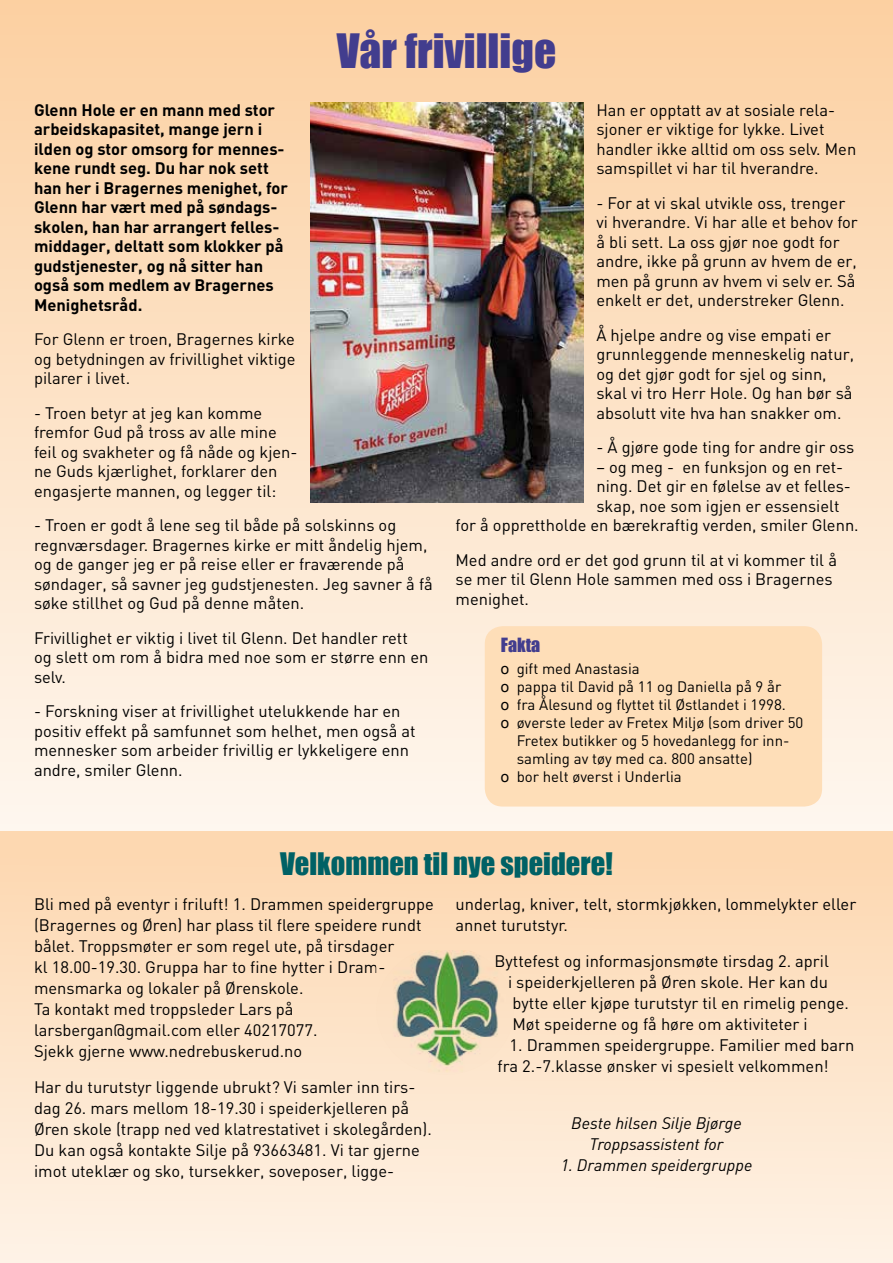
<style>
.page{position:relative;width:893px;height:1263px;background:#fff}
.page>*{position:absolute;margin:0;border:0;box-sizing:border-box;transform-origin:0 0}
.t1{font:43.5px "Impact";color:#423d8e}
.t2{font:28.5px "Impact";color:#006165}
.t3{font:18px "Impact";color:#423d8e}
.t4{font:16.5px/19.5px "DIN";color:#000}
.t5{font:700 16.5px/19.5px "DIN";color:#000}
.t6{font:italic 16.5px/21px "DIN";color:#000;text-align:center}
.t7{font:15px "DIN";color:#000}
.s1{font-family:"Arial"}
</style>
<div class="page">
<div style="left:0;top:0;width:893px;height:831px;background:linear-gradient(to bottom,#fcd0a1,#fef7ef)"></div>
<div style="left:485px;top:626px;width:337px;height:180px;background:#fedeb8;border-radius:18px"></div>
<img style="left:310px;top:102px;width:274px;height:400px">
<div style="left:0;top:831px;width:893px;height:432px;background:linear-gradient(to bottom,#fdd6ae,#fef2e6)"></div>
<img style="left:376px;top:950px;width:138px;height:125px">
<h1 class="t1" style="left:337px;top:18px;width:221px">Vår frivillige</h1>
<p class="t5" style="left:34px;top:99px;width:256px">Glenn Hole er en mann med stor arbeidskapasitet, mange jern i ilden og stor omsorg for mennes&shy;kene rundt seg. Du har nok sett han her i Bragernes menighet, for<br>Glenn har vært med på søndags&shy;skolen, han har arrangert felles&shy;middager, deltatt som klokker på gudstjenester, og nå sitter han også som medlem av Bragernes<br>Menighetsråd.</p>
<p class="t4" style="left:34px;top:329px;width:263px;text-align:justify">For Glenn er troen, Bragernes kirke og betydningen av frivillighet viktige pilarer i livet.</p>
<p class="t4" style="left:34px;top:403px;width:265px">- Troen betyr at jeg kan komme fremfor Gud på tross av alle mine feil og svakheter og få nåde og kjen&shy;ne Guds kjærlighet, forklarer den engasjerte mannen, og legger til:</p>
<p class="t4" style="left:34px;top:515px;width:400px">- Troen er godt å lene seg til både på solskinns og regnværsdager. Bragernes kirke er mitt åndelig hjem, og de ganger jeg er på reise eller er fraværende på søndager, så savner jeg gudstjenesten. Jeg savner å få søke stillhet og Gud på denne måten.</p>
<p class="t4" style="left:34px;top:628px;width:396px">Frivillighet er viktig i livet til Glenn. Det handler rett og slett om rom å bidra med noe som er større enn en selv.</p>
<p class="t4" style="left:34px;top:701px;width:383px">- Forskning viser at frivillighet utelukkende har en positiv effekt på samfunnet som helhet, men også at mennesker som arbeider frivillig er lykkeligere enn andre, smiler Glenn.</p>
<p class="t4" style="left:596px;top:100px;width:261px">Han er opptatt av at sosiale rela&shy;sjoner er viktige for lykke. Livet handler ikke alltid om oss selv. Men samspillet vi har til hverandre.</p>
<p class="t4" style="left:596px;top:193px;width:263px">- For at vi skal utvikle oss, trenger vi hverandre. Vi har alle et behov for å bli sett. La oss gjør noe godt for andre, ikke på grunn av hvem de er, men på grunn av hvem vi selv er. Så enkelt er det, understreker Glenn.</p>
<p class="t4" style="left:596px;top:325px;width:259px">Å hjelpe andre og vise empati er grunnleggende menneskelig natur, og det gjør godt for sjel og sinn, skal vi tro Herr Hole. Og han bør så absolutt vite hva han snakker om.</p>
<p class="t4" style="left:596px;top:437px;width:259px">- Å gjøre gode ting for andre gir oss</p>
<p class="t4" style="left:596px;top:457px;width:248px">– og meg - en funksjon og en ret-</p>
<p class="t4" style="left:596px;top:476px;width:256px">ning. Det gir en følelse av et felles-</p>
<p class="t4" style="left:596px;top:496px;width:245px">skap, noe som igjen er essensielt</p>
<p class="t4" style="left:455px;top:515px;width:405px">for å opprettholde en bærekraftig verden, smiler Glenn.</p>
<p class="t4" style="left:455px;top:550px;width:383px">Med andre ord er det god grunn til at vi kommer til å se mer til Glenn Hole sammen med oss i Bragernes menighet.</p>
<p class="t3" style="left:501px;top:631px;width:41px">Fakta</p>
<p class="t7" style="left:501px;top:660px;width:140px"><span class="s1">o</span> gift med Anastasia</p>
<p class="t7" style="left:501px;top:678px;width:282px"><span class="s1">o</span> pappa til David på 11 og Daniella på 9 år</p>
<p class="t7" style="left:501px;top:696px;width:287px"><span class="s1">o</span> fra Ålesund og flyttet til Østlandet i 1998.</p>
<p class="t7" style="left:501px;top:714px;width:304px"><span class="s1">o</span> øverste leder av Fretex Miljø (som driver 50</p>
<p class="t7" style="left:517px;top:732px;width:272px">Fretex butikker og 5 hovedanlegg for inn-</p>
<p class="t7" style="left:517px;top:750px;width:237px">samling av tøy med ca. 800 ansatte)</p>
<p class="t7" style="left:501px;top:768px;width:182px"><span class="s1">o</span> bor helt øverst i Underlia</p>
<h2 class="t2" style="left:280px;top:841px;width:334px">Velkommen til nye speidere!</h2>
<p class="t4" style="left:34px;top:893px;width:401px;line-height:21px">Bli med på eventyr i friluft! 1. Drammen speidergruppe (Bragernes og Øren) har plass til flere speidere rundt bålet. Troppsmøter er som regel ute, på tirsdager<br>kl 18.00-19.30. Gruppa har to fine hytter i Dram&shy;mensmarka og lokaler på Ørenskole.<br>Ta kontakt med troppsleder Lars på larsbergan@gmail.com eller 40217077.<br>Sjekk gjerne www.nedrebuskerud.no</p>
<p class="t4" style="left:34px;top:1076px;width:399px;line-height:21px">Har du turutstyr liggende ubrukt? Vi samler inn tirs&shy;dag 26. mars mellom 18-19.30 i speiderkjelleren på Øren skole (trapp ned ved klatrestativet i skolegården).<br>Du kan også kontakte Silje på 93663481. Vi tar gjerne imot uteklær og sko, tursekker, soveposer, ligge-</p>
<p class="t4" style="left:455px;top:893px;width:402px;line-height:21px">underlag, kniver, telt, stormkjøkken, lommelykter eller annet turutstyr.</p>
<p class="t4" style="left:508px;top:950px;width:342px;line-height:21px;text-indent:-13px">Byttefest og informasjonsmøte tirsdag 2. april<br>i speiderkjelleren på Øren skole. Her kan du bytte eller kjøpe turutstyr til en rimelig penge.<br>Møt speiderne og få høre om aktiviteter i</p>
<p class="t4" style="left:497px;top:1034px;width:358px;line-height:21px;text-indent:12px">1. Drammen speidergruppe. Familier med barn fra 2.-7.klasse ønsker vi spesielt velkommen!</p>
<p class="t6" style="left:571px;top:1112px;width:172px">Beste hilsen Silje Bjørge<br>Troppsassistent for</p>
<p class="t6" style="left:561px;top:1154px;width:193px">1. Drammen speidergruppe</p>
</div>
